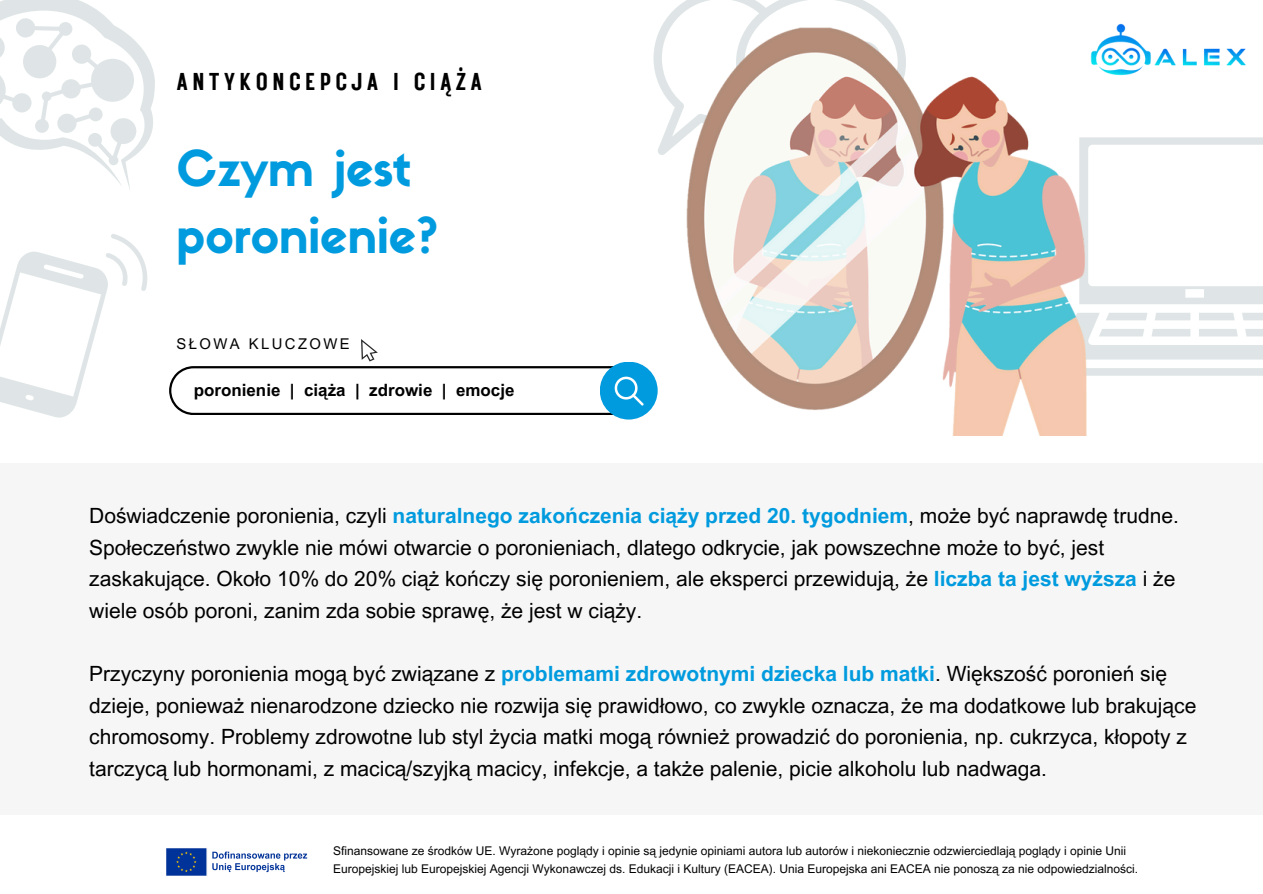
<style>
.page{position:relative;width:1263px;height:894px;background:#fff}
.page>*{position:absolute;margin:0;border:0;box-sizing:border-box;transform-origin:0 0}
.t1{font:48.45px/67.5px "Sifonn Basic";color:#009bde}
.t2{font:24.45px "Rustic Printed";letter-spacing:.16em;color:#000}
.t3{font:21px/31.5px "Arial MT Pro";color:#000}
.t4{font:700 16.95px "Arial MT Pro";color:#000}
.t5{font:14.85px "Arial MT Pro";letter-spacing:.16em;color:#000}
.t6{font:12px/18px "Arial MT Pro";color:#000}
.s1{font-weight:700;color:#009bde}
</style>
<div class="page">
<svg style="left:1101px;top:368px;width:162px;height:7px"></svg>
<svg style="left:1101px;top:313px;width:162px;height:46px"></svg>
<div style="left:1101px;top:286px;width:162px;height:18px;background:#dfe5e6"></div>
<svg style="left:0;top:0;width:155px;height:189px"></svg>
<svg style="left:0;top:234px;width:148px;height:183px"></svg>
<div style="left:0;top:463px;width:1263px;height:351px;background:#f6f6f6"></div>
<svg style="left:653px;top:0;width:223px;height:155px"></svg>
<img style="left:1101px;top:23px;width:162px;height:122px">
<div style="left:600px;top:361px;width:58px;height:58px;background:#009bde;border-radius:50%"></div>
<svg style="left:169px;top:339px;width:484px;height:76px"></svg>
<img style="left:673px;top:8px;width:428px;height:427px">
<img style="left:166px;top:848px;width:142px;height:28px">
<p class="t2" style="left:177px;top:64px;width:307px">ANTYKONCEPCJA I CIĄŻA</p>
<p class="t1" style="left:177px;top:140px;width:263px">Czym jest poronienie?</p>
<h2 class="t5" style="left:177px;top:338px;width:175px">SŁOWA KLUCZOWE</h2>
<p class="t4" style="left:194px;top:383px;width:322px">poronienie | ciąża | zdrowie | emocje</p>
<p class="t3" style="left:89px;top:502px;width:1091px">Doświadczenie poronienia, czyli <span class="s1">naturalnego zakończenia ciąży przed 20. tygodniem</span>, może być naprawdę trudne.<br>Społeczeństwo zwykle nie mówi otwarcie o poronieniach, dlatego odkrycie, jak powszechne może to być, jest zaskakujące. Około 10% do 20% ciąż kończy się poronieniem, ale eksperci przewidują, że <span class="s1">liczba ta jest wyższa</span> i że wiele osób poroni, zanim zda sobie sprawę, że jest w ciąży.</p>
<p class="t3" style="left:89px;top:660px;width:1108px">Przyczyny poronienia mogą być związane z <span class="s1">problemami zdrowotnymi dziecka lub matki</span>. Większość poronień się dzieje, ponieważ nienarodzone dziecko nie rozwija się prawidłowo, co zwykle oznacza, że ma dodatkowe lub brakujące chromosomy. Problemy zdrowotne lub styl życia matki mogą również prowadzić do poronienia, np. cukrzyca, kłopoty z tarczycą lub hormonami, z macicą/szyjką macicy, infekcje, a także palenie, picie alkoholu lub nadwaga.</p>
<p class="t6" style="left:333px;top:843px;width:806px">Sfinansowane ze środków UE. Wyrażone poglądy i opinie są jedynie opiniami autora lub autorów i niekoniecznie odzwierciedlają poglądy i opinie Unii<br>Europejskiej lub Europejskiej Agencji Wykonawczej ds. Edukacji i Kultury (EACEA). Unia Europejska ani EACEA nie ponoszą za nie odpowiedzialności.</p>
</div>
